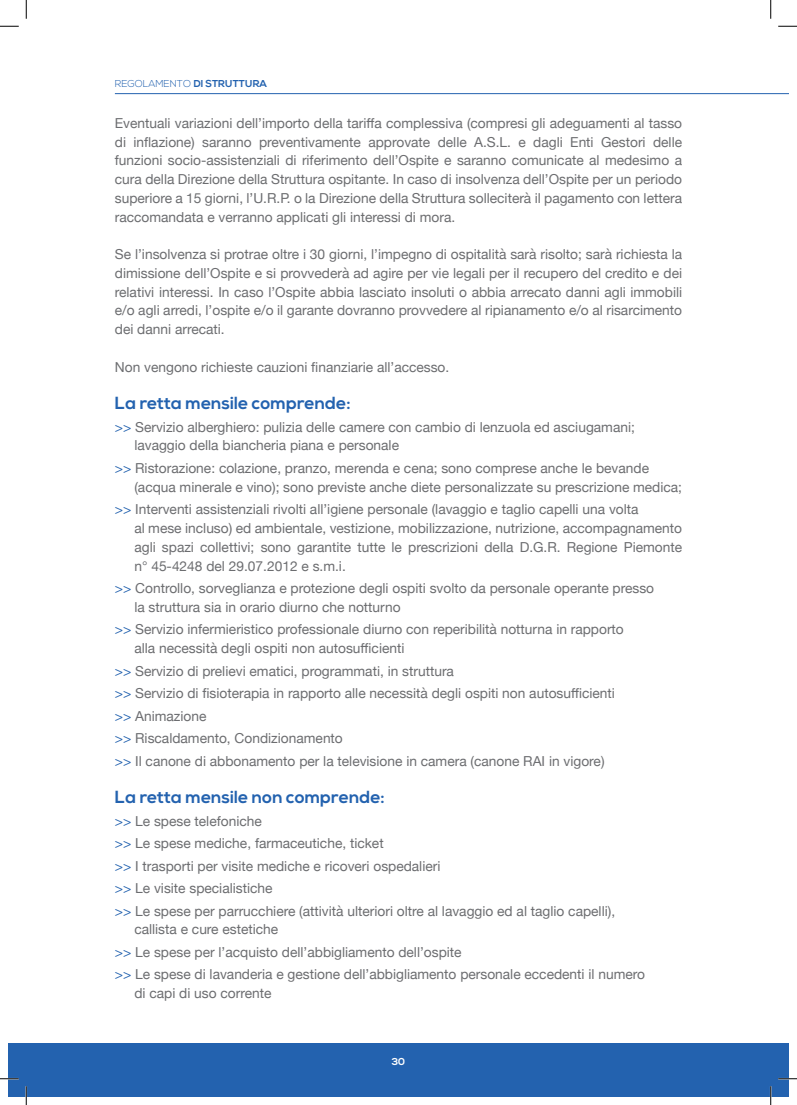
<style>
.page{position:relative;width:797px;height:1105px;background:#fff}
.page>*{position:absolute;margin:0;border:0;box-sizing:border-box;transform-origin:0 0}
.t1{font:700 17.5px "Nexa";color:#2362af}
.t2{font:13.75px/18.8px "Helvetica Neue";color:#6c6d70}
.t3{font:300 10px "Nexa";color:#2362af}
.t4{font:700 10px "Nexa";color:#fff}
.s1{font-weight:700}
.s2{color:#2362af}
</style>
<div class="page">
<hr style="left:115px;top:93px;width:673px;height:1px;background:#2362af">
<div style="left:9px;top:1043px;width:779px;height:53px;background:#2362af"></div>
<svg style="left:0;top:25px;width:19px;height:2px"></svg>
<svg style="left:778px;top:25px;width:19px;height:2px"></svg>
<svg style="left:0;top:1078px;width:19px;height:1px"></svg>
<svg style="left:778px;top:1078px;width:19px;height:1px"></svg>
<svg style="left:25px;top:0;width:2px;height:19px"></svg>
<svg style="left:25px;top:1086px;width:2px;height:19px"></svg>
<svg style="left:770px;top:0;width:1px;height:19px"></svg>
<svg style="left:770px;top:1086px;width:1px;height:19px"></svg>
<p class="t3" style="left:115px;top:78px;width:153px">REGOLAMENTO <span class="s1">DI STRUTTURA</span></p>
<p class="t2" style="left:115px;top:114px;width:568px;text-align:justify">Eventuali variazioni dell’importo della tariffa complessiva (compresi gli adeguamenti al tasso di inflazione) saranno preventivamente approvate delle A.S.L. e dagli Enti Gestori delle funzioni socio-assistenziali di riferimento dell’Ospite e saranno comunicate al medesimo a cura della Direzione della Struttura ospitante. In caso di insolvenza dell’Ospite per un periodo superiore a 15 giorni, l’U.R.P. o la Direzione della Struttura solleciterà il pagamento con lettera raccomandata e verranno applicati gli interessi di mora.</p>
<p class="t2" style="left:115px;top:246px;width:568px;text-align:justify">Se l’insolvenza si protrae oltre i 30 giorni, l’impegno di ospitalità sarà risolto; sarà richiesta la dimissione dell’Ospite e si provvederà ad agire per vie legali per il recupero del credito e dei relativi interessi. In caso l’Ospite abbia lasciato insoluti o abbia arrecato danni agli immobili e/o agli arredi, l’ospite e/o il garante dovranno provvedere al ripianamento e/o al risarcimento dei danni arrecati.</p>
<p class="t2" style="left:115px;top:358px;width:336px">Non vengono richieste cauzioni finanziarie all’accesso.</p>
<p class="t1" style="left:115px;top:393px;width:237px">La retta mensile comprende:</p>
<p class="t2" style="left:134px;top:418px;width:502px;text-indent:-19px"><span class="s2">&gt;&gt;</span> Servizio alberghiero: pulizia delle camere con cambio di lenzuola ed asciugamani; lavaggio della biancheria piana e personale</p>
<p class="t2" style="left:134px;top:459px;width:549px;text-indent:-19px"><span class="s2">&gt;&gt;</span> Ristorazione: colazione, pranzo, merenda e cena; sono comprese anche le bevande (acqua minerale e vino); sono previste anche diete personalizzate su prescrizione medica;</p>
<p class="t2" style="left:134px;top:501px;width:549px;text-indent:-19px"><span class="s2">&gt;&gt;</span> Interventi assistenziali rivolti all’igiene personale (lavaggio e taglio capelli una volta<br>al mese incluso) ed ambientale, vestizione, mobilizzazione, nutrizione, accompagnamento agli spazi collettivi; sono garantite tutte le prescrizioni della D.G.R. Regione Piemonte n° 45-4248 del 29.07.2012 e s.m.i.</p>
<p class="t2" style="left:134px;top:579px;width:521px;text-indent:-19px"><span class="s2">&gt;&gt;</span> Controllo, sorveglianza e protezione degli ospiti svolto da personale operante presso la struttura sia in orario diurno che notturno</p>
<p class="t2" style="left:134px;top:621px;width:491px;text-indent:-19px"><span class="s2">&gt;&gt;</span> Servizio infermieristico professionale diurno con reperibilità notturna in rapporto alla necessità degli ospiti non autosufficienti</p>
<p class="t2" style="left:115px;top:660px;width:501px;line-height:22.5px"><span class="s2">&gt;&gt;</span> Servizio di prelievi ematici, programmati, in struttura<br><span class="s2">&gt;&gt;</span> Servizio di fisioterapia in rapporto alle necessità degli ospiti non autosufficienti <span class="s2">&gt;&gt;</span> Animazione<br><span class="s2">&gt;&gt;</span> Riscaldamento, Condizionamento<br><span class="s2">&gt;&gt;</span> Il canone di abbonamento per la televisione in camera (canone RAI in vigore)</p>
<p class="t1" style="left:115px;top:787px;width:271px">La retta mensile non comprende:</p>
<p class="t2" style="left:115px;top:810px;width:502px;line-height:22.5px"><span class="s2">&gt;&gt;</span> Le spese telefoniche<br><span class="s2">&gt;&gt;</span> Le spese mediche, farmaceutiche, ticket<br><span class="s2">&gt;&gt;</span> I trasporti per visite mediche e ricoveri ospedalieri<br><span class="s2">&gt;&gt;</span> Le visite specialistiche<br><span class="s2">&gt;&gt;</span> Le spese per parrucchiere (attività ulteriori oltre al lavaggio ed al taglio capelli),</p>
<p class="t2" style="left:115px;top:919px;width:531px;line-height:22.5px;text-indent:19px">callista e cure estetiche<br><span class="s2">&gt;&gt;</span> Le spese per l’acquisto dell’abbigliamento dell’ospite<br><span class="s2">&gt;&gt;</span> Le spese di lavanderia e gestione dell’abbigliamento personale eccedenti il numero</p>
<p class="t2" style="left:134px;top:984px;width:139px">di capi di uso corrente</p>
<p class="t4" style="left:392px;top:1055px;width:15px">30</p>
</div>
